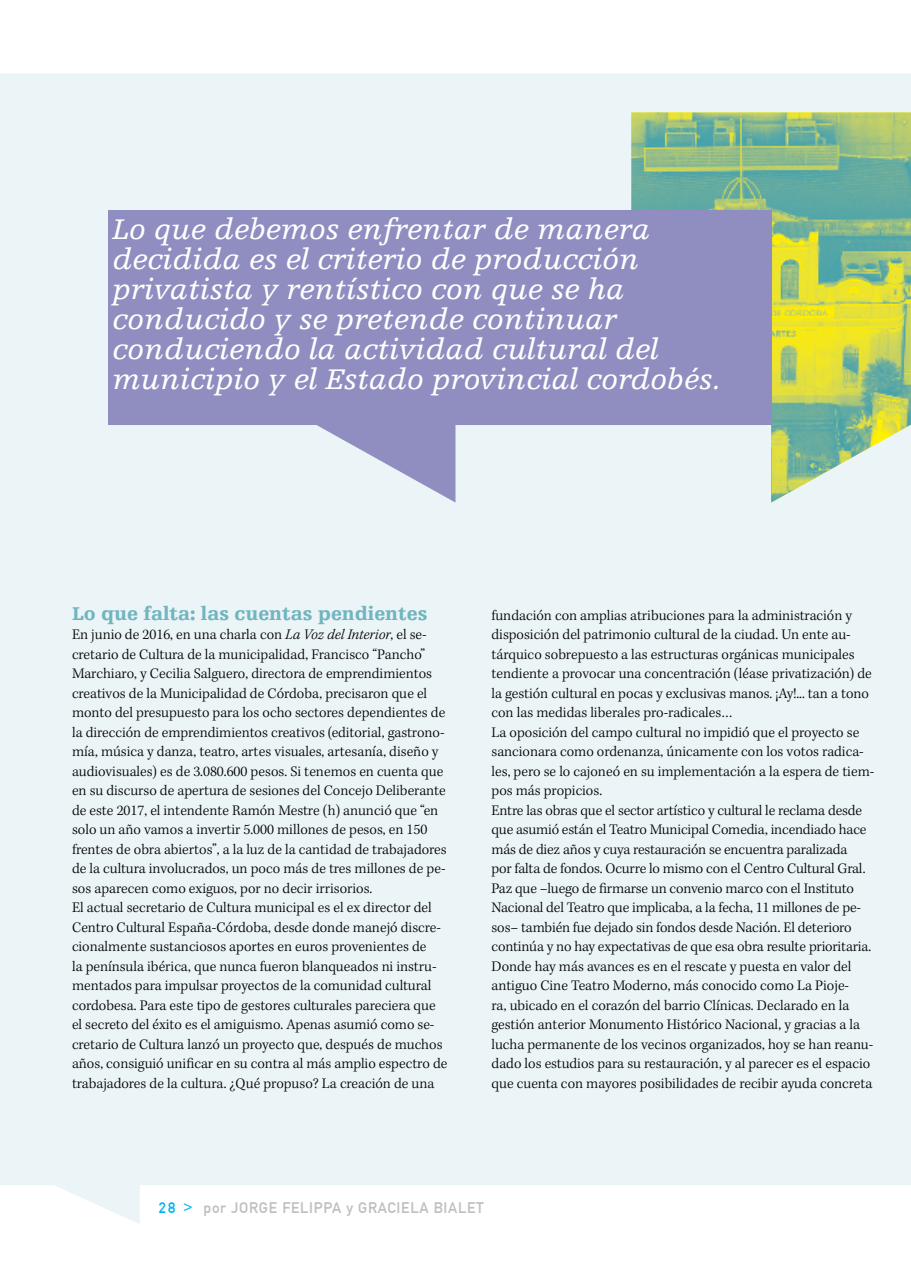
<style>
.page{position:relative;width:911px;height:1263px;background:#fff}
.page>*{position:absolute;margin:0;border:0;box-sizing:border-box;transform-origin:0 0}
.t1{font:italic 30px/30px "Egyptienne F";color:#fff}
.t2{font:900 19.5px "Egyptienne F";color:#71b5be}
.t3{font:300 15px/19.5px "Kepler Std";color:#000}
.t4{font:15px "DIN1451 Mittelschrift";letter-spacing:.05em;color:#bcbec0}
.s1{font-style:italic}
.s2{color:#00b3f0}
</style>
<div class="page">
<div style="left:0;top:73px;width:911px;height:1151px;background:#ebf4f7"></div>
<svg style="left:316px;top:425px;width:139px;height:78px;background:#bec1dc"></svg>
<img style="left:631px;top:112px;width:280px;height:390px">
<div style="left:108px;top:210px;width:663px;height:214px;background:#908ec1"></div>
<h1 class="t1" style="left:112px;top:214px;width:610px">Lo que debemos enfrentar de manera decidida es el criterio de producción privatista y rentístico con que se ha conducido y se pretende continuar conduciendo la actividad cultural del municipio y el Estado provincial cordobés.</h1>
<h2 class="t2" style="left:72px;top:602px;width:357px">Lo que falta: las cuentas pendientes</h2>
<p class="t3" style="left:72px;top:625px;width:377px">En junio de 2016, en una charla con <span class="s1">La Voz del Interior</span>, el se&shy;cretario de Cultura de la municipalidad, Francisco “Pancho” Marchiaro, y Cecilia Salguero, directora de emprendimientos creativos de la Municipalidad de Córdoba, precisaron que el monto del presupuesto para los ocho sectores dependientes de la dirección de emprendimientos creativos (editorial, gastrono&shy;mía, música y danza, teatro, artes visuales, artesanía, diseño y audiovisuales) es de 3.080.600 pesos. Si tenemos en cuenta que en su discurso de apertura de sesiones del Concejo Deliberante de este 2017, el intendente Ramón Mestre (h) anunció que “en solo un año vamos a invertir 5.000 millones de pesos, en 150 frentes de obra abiertos”, a la luz de la cantidad de trabajadores de la cultura involucrados, un poco más de tres millones de pe&shy;sos aparecen como exiguos, por no decir irrisorios.<br>El actual secretario de Cultura municipal es el ex director del Centro Cultural España-Córdoba, desde donde manejó discre&shy;cionalmente sustanciosos aportes en euros provenientes de<br>la península ibérica, que nunca fueron blanqueados ni instru&shy;mentados para impulsar proyectos de la comunidad cultural cordobesa. Para este tipo de gestores culturales pareciera que el secreto del éxito es el amiguismo. Apenas asumió como se&shy;cretario de Cultura lanzó un proyecto que, después de muchos años, consiguió unificar en su contra al más amplio espectro de trabajadores de la cultura. ¿Qué propuso? La creación de una</p>
<p class="t3" style="left:491px;top:606px;width:384px">fundación con amplias atribuciones para la administración y disposición del patrimonio cultural de la ciudad. Un ente au&shy;tárquico sobrepuesto a las estructuras orgánicas municipales tendiente a provocar una concentración (léase privatización) de la gestión cultural en pocas y exclusivas manos. ¡Ay!... tan a tono con las medidas liberales pro-radicales…<br>La oposición del campo cultural no impidió que el proyecto se sancionara como ordenanza, únicamente con los votos radica&shy;les, pero se lo cajoneó en su implementación a la espera de tiem&shy;pos más propicios.<br>Entre las obras que el sector artístico y cultural le reclama desde que asumió están el Teatro Municipal Comedia, incendiado hace más de diez años y cuya restauración se encuentra paralizada<br>por falta de fondos. Ocurre lo mismo con el Centro Cultural Gral.<br>Paz que –luego de firmarse un convenio marco con el Instituto Nacional del Teatro que implicaba, a la fecha, 11 millones de pe&shy;sos– también fue dejado sin fondos desde Nación. El deterioro continúa y no hay expectativas de que esa obra resulte prioritaria.<br>Donde hay más avances es en el rescate y puesta en valor del antiguo Cine Teatro Moderno, más conocido como La Pioje-<br>ra, ubicado en el corazón del barrio Clínicas. Declarado en la gestión anterior Monumento Histórico Nacional, y gracias a la lucha permanente de los vecinos organizados, hoy se han reanu&shy;dado los estudios para su restauración, y al parecer es el espacio que cuenta con mayores posibilidades de recibir ayuda concreta</p>
<p class="t4" style="left:159px;top:1199px;width:326px"><span class="s2">28 &gt;</span> POR JORGE FELIPPA Y GRACIELA BIALET</p>
</div>
